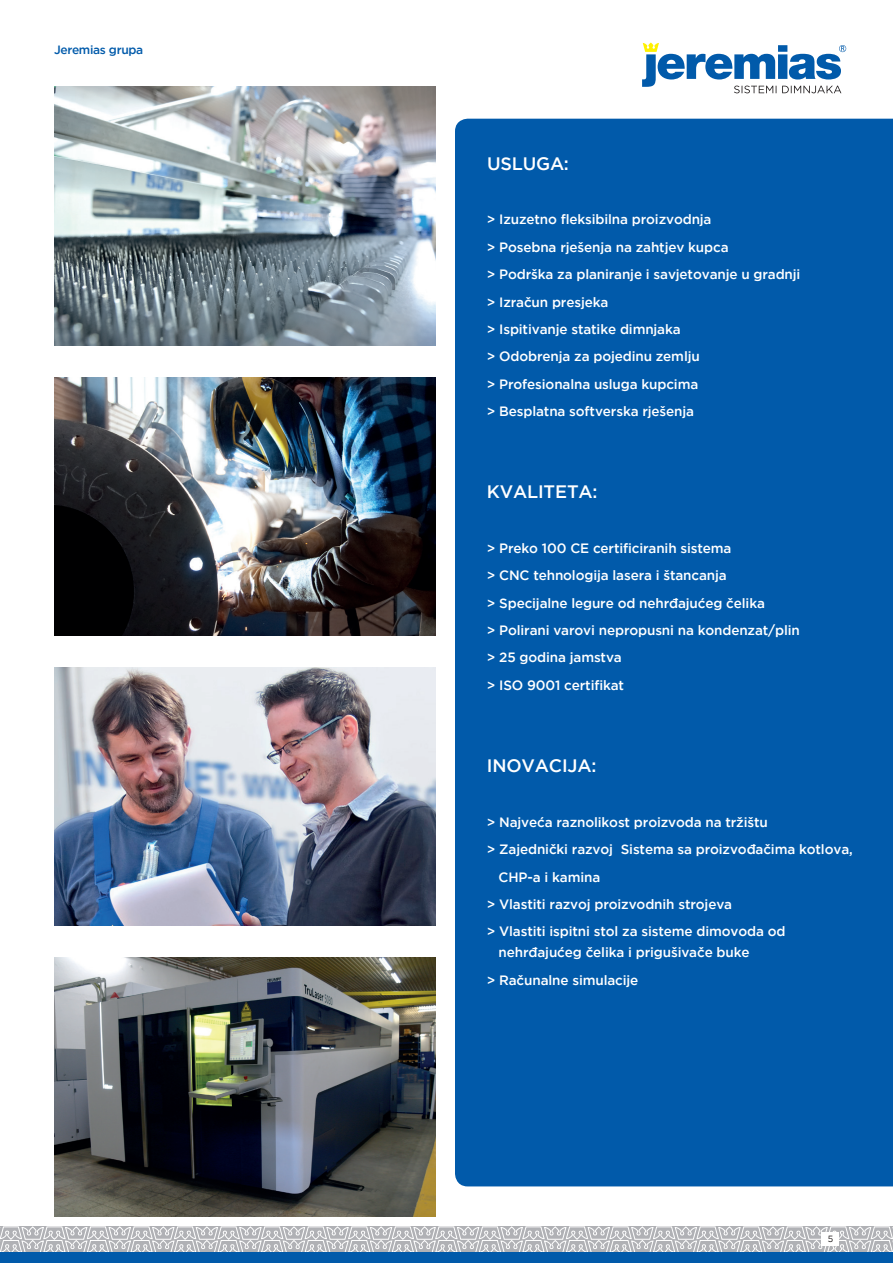
<style>
.page{position:relative;width:893px;height:1263px;background:#fff}
.page>*{position:absolute;margin:0;border:0;box-sizing:border-box;transform-origin:0 0}
.t1{font:500 18px "Gotham";letter-spacing:-.01em;color:#fff}
.t2{font:500 13.5px/27.5px "Gotham";letter-spacing:-.01em;color:#fff}
.t3{font:500 12px "Gotham";letter-spacing:-.025em;color:#015aaa}
.t4{font:9px "Gotham";color:#231f20}
</style>
<div class="page">
<svg style="left:0;top:1226px;width:893px;height:26px;background:#c6c6c9"></svg>
<div style="left:822px;top:1233px;width:17px;height:13px;background:#fff"></div>
<div style="left:0;top:1252px;width:893px;height:11px;background:#015aaa"></div>
<div style="left:455px;top:119px;width:438px;height:1067px;background:#015aaa"></div>
<img style="left:54px;top:87px;width:382px;height:258px">
<img style="left:54px;top:377px;width:382px;height:258px">
<img style="left:54px;top:667px;width:382px;height:259px">
<img style="left:54px;top:957px;width:382px;height:259px">
<svg style="left:642px;top:43px;width:204px;height:50px"></svg>
<p class="t3" style="left:54px;top:42px;width:91px">Jeremias grupa</p>
<h1 class="t1" style="left:487px;top:151px;width:83px">USLUGA:</h1>
<p class="t2" style="left:487px;top:206px;width:315px">&gt; Izuzetno fleksibilna proizvodnja<br>&gt; Posebna rješenja na zahtjev kupca<br>&gt; Podrška za planiranje i savjetovanje u gradnji &gt; Izračun presjeka<br>&gt; Ispitivanje statike dimnjaka<br>&gt; Odobrenja za pojedinu zemlju<br>&gt; Profesionalna usluga kupcima<br>&gt; Besplatna softverska rješenja</p>
<h1 class="t1" style="left:487px;top:480px;width:112px">KVALITETA:</h1>
<p class="t2" style="left:487px;top:534px;width:315px">&gt; Preko 100 CE certificiranih sistema<br>&gt; CNC tehnologija lasera i štancanja<br>&gt; Specijalne legure od nehrđajućeg čelika<br>&gt; Polirani varovi nepropusni na kondenzat/plin &gt; 25 godina jamstva<br>&gt; ISO 9001 certifikat</p>
<h1 class="t1" style="left:487px;top:754px;width:111px">INOVACIJA:</h1>
<p class="t2" style="left:487px;top:808px;width:282px">&gt; Najveća raznolikost proizvoda na tržištu</p>
<p class="t2" style="left:487px;top:835px;width:367px">&gt; Zajednički razvoj Sistema sa proizvođačima kotlova,</p>
<p class="t2" style="left:499px;top:863px;width:103px">CHP-a i kamina</p>
<p class="t2" style="left:487px;top:890px;width:247px">&gt; Vlastiti razvoj proizvodnih strojeva</p>
<p class="t2" style="left:487px;top:918px;width:300px">&gt; Vlastiti ispitni stol za sisteme dimovoda od</p>
<p class="t2" style="left:487px;top:939px;width:264px;text-indent:12px">nehrđajućeg čelika i prigušivače buke &gt; Računalne simulacije</p>
<p class="t4" style="left:828px;top:1233px;width:7px">5</p>
</div>
